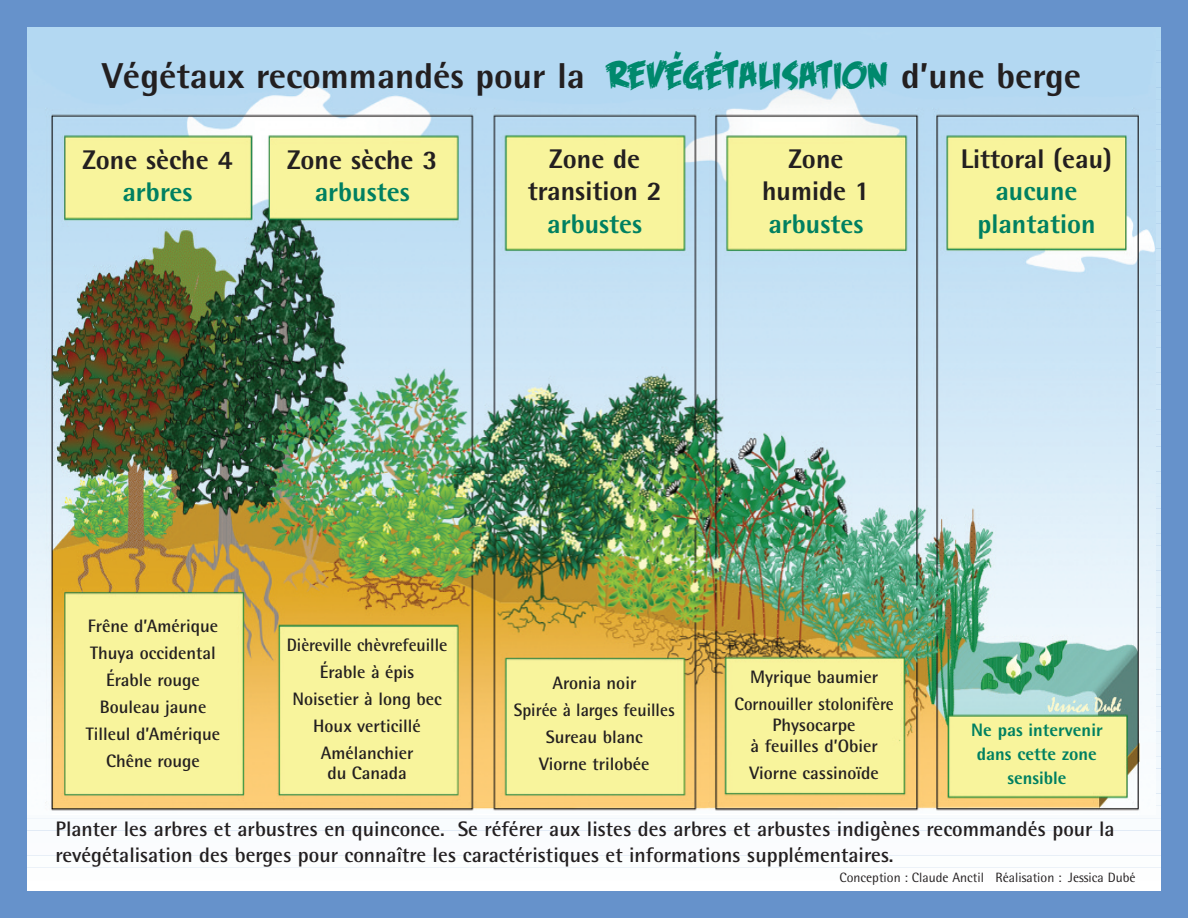
<style>
.page{position:relative;width:1188px;height:918px;background:#6692cb}
.page>*{position:absolute;margin:0;border:0;box-sizing:border-box;transform-origin:0 0}
.t1{font:800 36px "Rotis Semi Sans";color:#231f20}
.t2{font:28.8px "Feastof Flesh BB";color:#00896d;scale:1.25 1}
.t3{font:800 27px/32.4px "Rotis Semi Sans";color:#231f20;text-align:center}
.t4{font:800 27px/32.4px "Rotis Semi Sans";color:#008061;text-align:center}
.t5{font:700 21px/25.2px "Rotis Semi Sans";color:#231f20}
.t6{font:700 18px/27px "Rotis Semi Sans";color:#231f20;text-align:center}
.t7{font:700 18px/27px "Rotis Semi Sans";color:#231f20;text-align:center;scale:.95 1}
.t8{font:800 18px/24px "Rotis Semi Sans";color:#008061;text-align:center}
.t9{font:13.5px "Rotis Semi Sans";color:#231f20}
.s1{font-family:"Feastof Flesh BB";font-weight:400;font-size:39px;color:#00896d}
</style>
<div class="page">
<div style="left:27px;top:805px;width:1134px;height:14px;background:#f8fbfd"></div>
<div style="left:27px;top:817px;width:1134px;height:15px;background:#f9fcfe"></div>
<div style="left:27px;top:830px;width:1134px;height:14px;background:#fafcfe"></div>
<div style="left:27px;top:842px;width:1134px;height:14px;background:#fbfcfe"></div>
<div style="left:27px;top:854px;width:1134px;height:15px;background:#fcfefe"></div>
<div style="left:27px;top:867px;width:1134px;height:14px;background:#fdfefe"></div>
<div style="left:27px;top:879px;width:1134px;height:12px;background:#fff"></div>
<img style="left:27px;top:27px;width:1128px;height:784px">
<h2 class="t2" style="left:672px;top:29px;width:42px">, ,</h2>
<h1 class="t1" style="left:102px;top:63px;width:980px">Végétaux recommandés pour la <span class="s1">REVEGETALISATION</span> d’une berge</h1>
<h3 class="t3" style="left:82px;top:146px;width:152px">Zone sèche 4</h3>
<h3 class="t4" style="left:122px;top:179px;width:72px">arbres</h3>
<h3 class="t3" style="left:287px;top:146px;width:152px">Zone sèche 3</h3>
<h3 class="t4" style="left:315px;top:179px;width:97px">arbustes</h3>
<h3 class="t3" style="left:528px;top:145px;width:135px">Zone de transition 2</h3>
<h3 class="t4" style="left:547px;top:210px;width:97px">arbustes</h3>
<h3 class="t3" style="left:762px;top:145px;width:109px">Zone humide 1</h3>
<h3 class="t4" style="left:768px;top:210px;width:97px">arbustes</h3>
<h3 class="t3" style="left:961px;top:145px;width:153px">Littoral (eau)</h3>
<h3 class="t4" style="left:977px;top:178px;width:120px">aucune plantation</h3>
<p class="t6" style="left:86px;top:614px;width:136px">Frêne d’Amérique<br>Thuya occidental<br>Érable rouge<br>Bouleau jaune<br>Tilleul d’Amérique<br>Chêne rouge</p>
<p class="t7" style="left:287px;top:633px;width:171px">Dièreville chèvrefeuille<br>Érable à épis<br>Noisetier à long bec<br>Houx verticillé<br>Amélanchier</p>
<p class="t6" style="left:327px;top:761px;width:81px">du Canada</p>
<p class="t6" style="left:514px;top:672px;width:163px">Aronia noir<br>Spirée à larges feuilles<br>Sureau blanc<br>Viorne trilobée</p>
<p class="t6" style="left:734px;top:665px;width:161px">Myrique baumier<br>Cornouiller stolonifère</p>
<p class="t6" style="left:751px;top:716px;width:129px;line-height:21px">Physocarpe<br>à feuilles d’Obier</p>
<p class="t6" style="left:749px;top:761px;width:131px">Viorne cassinoïde</p>
<p class="t8" style="left:971px;top:720px;width:133px">Ne pas intervenir dans cette zone sensible</p>
<p class="t5" style="left:56px;top:819px;width:1061px">Planter les arbres et arbustres en quinconce. Se référer aux listes des arbres et arbustes indigènes recommandés pour la revégétalisation des berges pour connaître les caractéristiques et informations supplémentaires.</p>
<p class="t9" style="left:839px;top:872px;width:298px">Conception : Claude Anctil Réalisation : Jessica Dubé</p>
</div>
